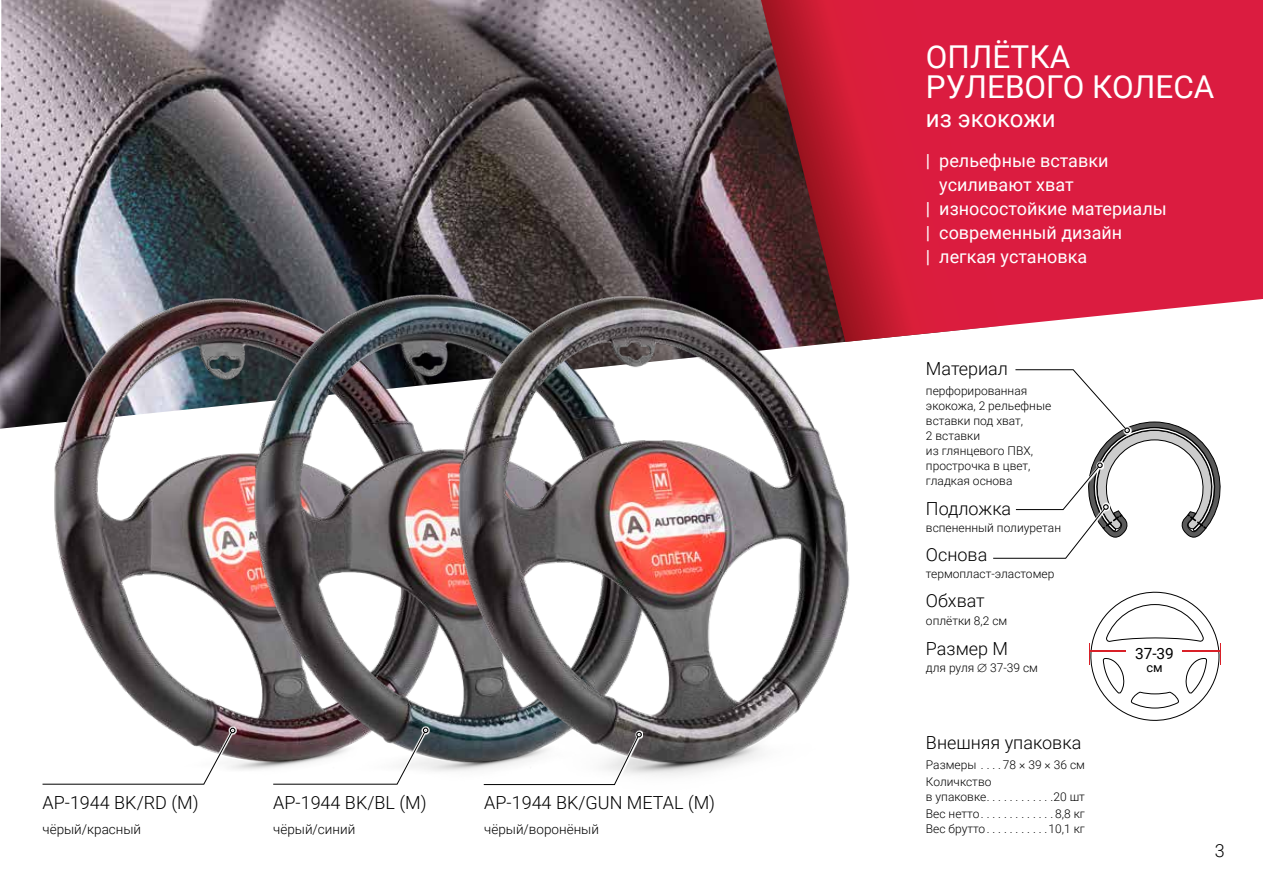
<style>
.page{position:relative;width:1263px;height:893px;background:#fff}
.page>*{position:absolute;margin:0;border:0;box-sizing:border-box;transform-origin:0 0}
.t1{font:31.5px/30px "Roboto";color:#fff}
.t2{font:24px "Roboto";color:#fff}
.t3{font:300 18px "Roboto";color:#000}
.t4{font:18px "Roboto";color:#fff}
.t5{font:15.45px "Roboto";color:#000}
.t6{font:300 13.5px "Roboto";color:#000}
.t7{font:12.9px "Roboto";color:#000}
.t8{font:300 12px/15px "Roboto";color:#000}
</style>
<div class="page">
<img style="left:0;top:0;width:761px;height:261px">
<svg style="left:761px;top:0;width:502px;height:339px;background:#d02745"></svg>
<svg style="left:1089px;top:591px;width:132px;height:130px"></svg>
<svg style="left:993px;top:369px;width:228px;height:190px"></svg>
<img style="left:0;top:261px;width:172px;height:465px">
<img style="left:172px;top:257px;width:542px;height:513px">
<img style="left:374px;top:258px;width:506px;height:518px">
<svg style="left:164px;top:726px;width:73px;height:44px"></svg>
<svg style="left:42px;top:728px;width:193px;height:57px"></svg>
<svg style="left:272px;top:726px;width:158px;height:50px"></svg>
<svg style="left:272px;top:727px;width:156px;height:58px"></svg>
<svg style="left:482px;top:730px;width:161px;height:56px"></svg>
<svg style="left:483px;top:732px;width:159px;height:53px"></svg>
<h3 class="t3" style="left:43px;top:790px;width:158px">AP-1944 BK/RD (М)</h3>
<h3 class="t3" style="left:484px;top:790px;width:232px">AP-1944 BK/GUN METAL (М)</h3>
<h3 class="t3" style="left:273px;top:790px;width:155px">AP-1944 BK/BL (М)</h3>
<p class="t6" style="left:43px;top:819px;width:100px">чёрый/красный</p>
<p class="t6" style="left:273px;top:819px;width:84px">чёрый/синий</p>
<p class="t6" style="left:484px;top:819px;width:116px">чёрый/воронёный</p>
<h1 class="t1" style="left:926px;top:41px;width:290px">ОПЛЁТКА<br>РУЛЕВОГО КОЛЕСА</h1>
<h2 class="t2" style="left:926px;top:101px;width:131px">из экокожи</h2>
<h3 class="t4" style="left:926px;top:148px;width:184px">| рельефные вставки</h3>
<h3 class="t4" style="left:939px;top:172px;width:136px">усиливают хват</h3>
<h3 class="t4" style="left:926px;top:196px;width:242px">| износостойкие материалы</h3>
<h3 class="t4" style="left:926px;top:220px;width:198px">| современный дизайн</h3>
<h3 class="t4" style="left:926px;top:244px;width:163px">| легкая установка</h3>
<h3 class="t3" style="left:926px;top:356px;width:84px">Материал</h3>
<p class="t8" style="left:926px;top:383px;width:127px">перфорированная экокожа, 2 рельефные вставки под хват,<br>2 вставки<br>из глянцевого ПВХ, прострочка в цвет, гладкая основа</p>
<h3 class="t3" style="left:926px;top:496px;width:87px">Подложка</h3>
<p class="t8" style="left:926px;top:520px;width:137px">вспененный полиуретан</p>
<h3 class="t3" style="left:926px;top:542px;width:63px">Основа</h3>
<p class="t8" style="left:926px;top:565px;width:130px">термопласт-эластомер</p>
<h3 class="t3" style="left:926px;top:588px;width:60px">Обхват</h3>
<p class="t8" style="left:926px;top:613px;width:83px">оплётки 8,2 см</p>
<h3 class="t3" style="left:926px;top:636px;width:84px">Размер М</h3>
<p class="t8" style="left:926px;top:660px;width:113px">для руля ∅ 37-39 см</p>
<h3 class="t3" style="left:926px;top:730px;width:157px">Внешняя упаковка</h3>
<p class="t8" style="left:926px;top:756px;width:160px;line-height:17.1px">Размеры . . . 78 × 39 × 36 см<br>Количкство</p>
<p class="t8" style="left:926px;top:788px;width:160px;line-height:17.1px">в упаковке . . . . . . . . . . . 20 шт<br>Вес нетто . . . . . . . . . . . . 8,8 кг</p>
<p class="t8" style="left:926px;top:821px;width:160px">Вес брутто . . . . . . . . . . 10,1 кг</p>
<p class="t5" style="left:1135px;top:642px;width:40px">37-39</p>
<p class="t7" style="left:1146px;top:658px;width:18px">см</p>
<h3 class="t3" style="left:1215px;top:838px;width:11px">3</h3>
</div>
